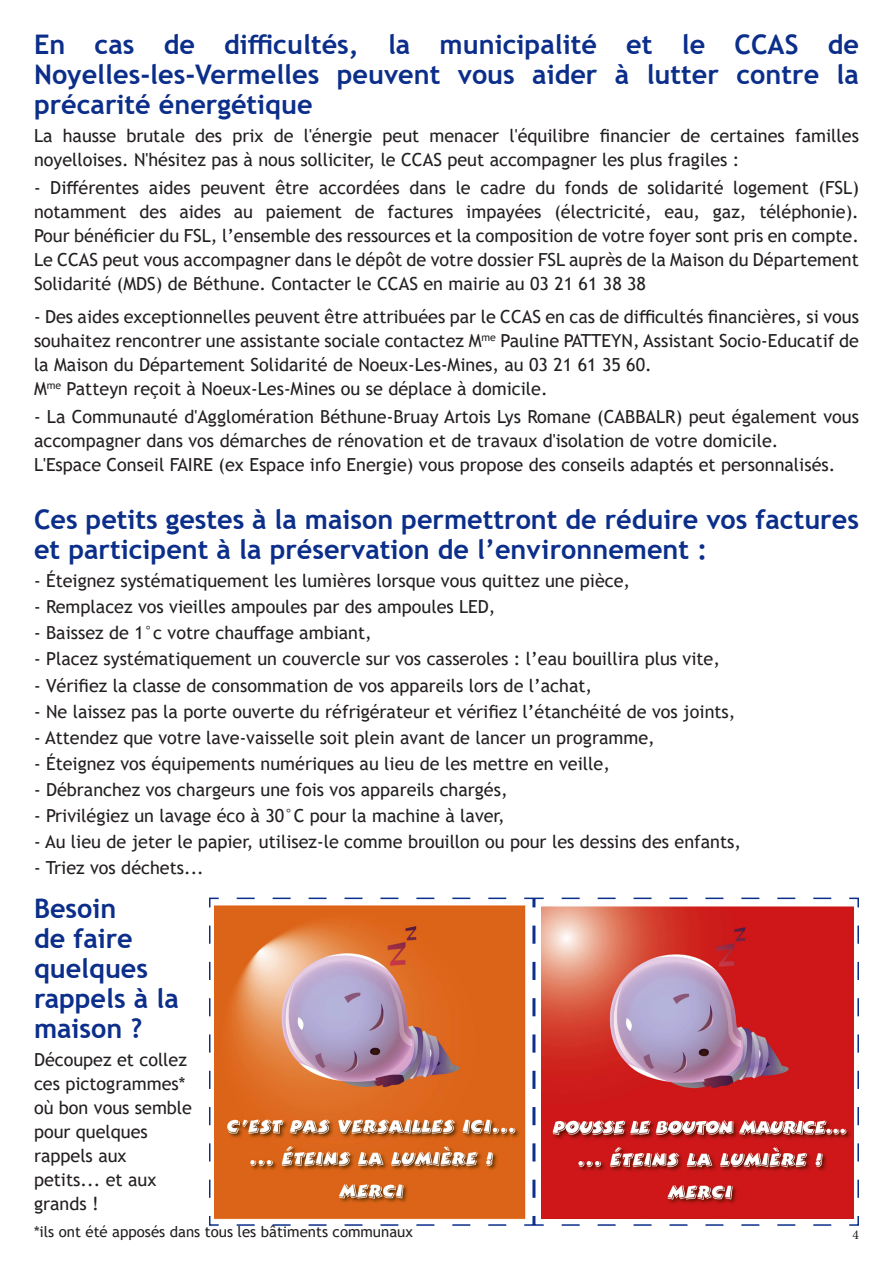
<style>
.page{position:relative;width:893px;height:1263px;background:#fff}
.page>*{position:absolute;margin:0;border:0;box-sizing:border-box;transform-origin:0 0}
.t1{font:700 27px/30px "Trebuchet MS";color:#0b2e8a}
.t2{font:18px/24px "Trebuchet MS";color:#231f20}
.t3{font:15px "Trebuchet MS";color:#231f20}
.t4{font:13.5px "Minion Pro";color:#231f20}
</style>
<div class="page">
<svg style="left:535px;top:897px;width:324px;height:329px;background:#cd5154"></svg>
<svg style="left:209px;top:897px;width:326px;height:329px;background:#d68255"></svg>
<p class="t1" style="left:34px;top:29px;width:826px;text-align:justify">En cas de difficultés, la municipalité et le CCAS de Noyelles-les-Vermelles peuvent vous aider à lutter contre la précarité énergétique</p>
<p class="t2" style="left:34px;top:124px;width:826px">La hausse brutale des prix de l'énergie peut menacer l'équilibre financier de certaines familles noyelloises. N'hésitez pas à nous solliciter, le CCAS peut accompagner les plus fragiles :</p>
<p class="t2" style="left:34px;top:176px;width:826px;text-align:justify">- Différentes aides peuvent être accordées dans le cadre du fonds de solidarité logement (FSL) notamment des aides au paiement de factures impayées (électricité, eau, gaz, téléphonie).<br>Pour bénéficier du FSL, l’ensemble des ressources et la composition de votre foyer sont pris en compte.<br>Le CCAS peut vous accompagner dans le dépôt de votre dossier FSL auprès de la Maison du Département Solidarité (MDS) de Béthune. Contacter le CCAS en mairie au 03 21 61 38 38</p>
<p class="t2" style="left:34px;top:304px;width:826px;text-align:justify">- Des aides exceptionnelles peuvent être attribuées par le CCAS en cas de difficultés financières, si vous souhaitez rencontrer une assistante sociale contactez M<sup>me</sup> Pauline PATTEYN, Assistant Socio-Educatif de la Maison du Département Solidarité de Noeux-Les-Mines, au 03 21 61 35 60.</p>
<p class="t2" style="left:34px;top:376px;width:515px">M<sup>me</sup> Patteyn reçoit à Noeux-Les-Mines ou se déplace à domicile.</p>
<p class="t2" style="left:34px;top:405px;width:826px">- La Communauté d'Agglomération Béthune-Bruay Artois Lys Romane (CABBALR) peut également vous accompagner dans vos démarches de rénovation et de travaux d'isolation de votre domicile.</p>
<p class="t2" style="left:34px;top:453px;width:803px">L'Espace Conseil FAIRE (ex Espace info Energie) vous propose des conseils adaptés et personnalisés.</p>
<p class="t1" style="left:34px;top:504px;width:826px">Ces petits gestes à la maison permettront de réduire vos factures et participent à la préservation de l’environnement :</p>
<p class="t2" style="left:34px;top:568px;width:598px">- Éteignez systématiquement les lumières lorsque vous quittez une pièce,</p>
<p class="t2" style="left:34px;top:595px;width:463px">- Remplacez vos vieilles ampoules par des ampoules LED,</p>
<p class="t2" style="left:34px;top:621px;width:339px">- Baissez de 1°c votre chauffage ambiant,</p>
<p class="t2" style="left:34px;top:647px;width:687px">- Placez systématiquement un couvercle sur vos casseroles : l’eau bouillira plus vite,</p>
<p class="t2" style="left:34px;top:673px;width:560px">- Vérifiez la classe de consommation de vos appareils lors de l’achat,</p>
<p class="t2" style="left:34px;top:699px;width:703px">- Ne laissez pas la porte ouverte du réfrigérateur et vérifiez l’étanchéité de vos joints,</p>
<p class="t2" style="left:34px;top:725px;width:622px">- Attendez que votre lave-vaisselle soit plein avant de lancer un programme,</p>
<p class="t2" style="left:34px;top:751px;width:577px">- Éteignez vos équipements numériques au lieu de les mettre en veille,</p>
<p class="t2" style="left:34px;top:777px;width:475px">- Débranchez vos chargeurs une fois vos appareils chargés,</p>
<p class="t2" style="left:34px;top:804px;width:472px">- Privilégiez un lavage éco à 30°C pour la machine à laver,</p>
<p class="t2" style="left:34px;top:830px;width:709px">- Au lieu de jeter le papier, utilisez-le comme brouillon ou pour les dessins des enfants,</p>
<p class="t2" style="left:34px;top:856px;width:171px">- Triez vos déchets...</p>
<p class="t1" style="left:34px;top:893px;width:146px">Besoin<br>de faire quelques rappels à la maison ?</p>
<p class="t2" style="left:34px;top:1047px;width:160px">Découpez et collez ces pictogrammes* où bon vous semble pour quelques rappels aux petits... et aux grands !</p>
<p class="t3" style="left:34px;top:1222px;width:380px">*ils ont été apposés dans tous les bâtiments communaux</p>
<p class="t4" style="left:852px;top:1225px;width:8px">4</p>
</div>
